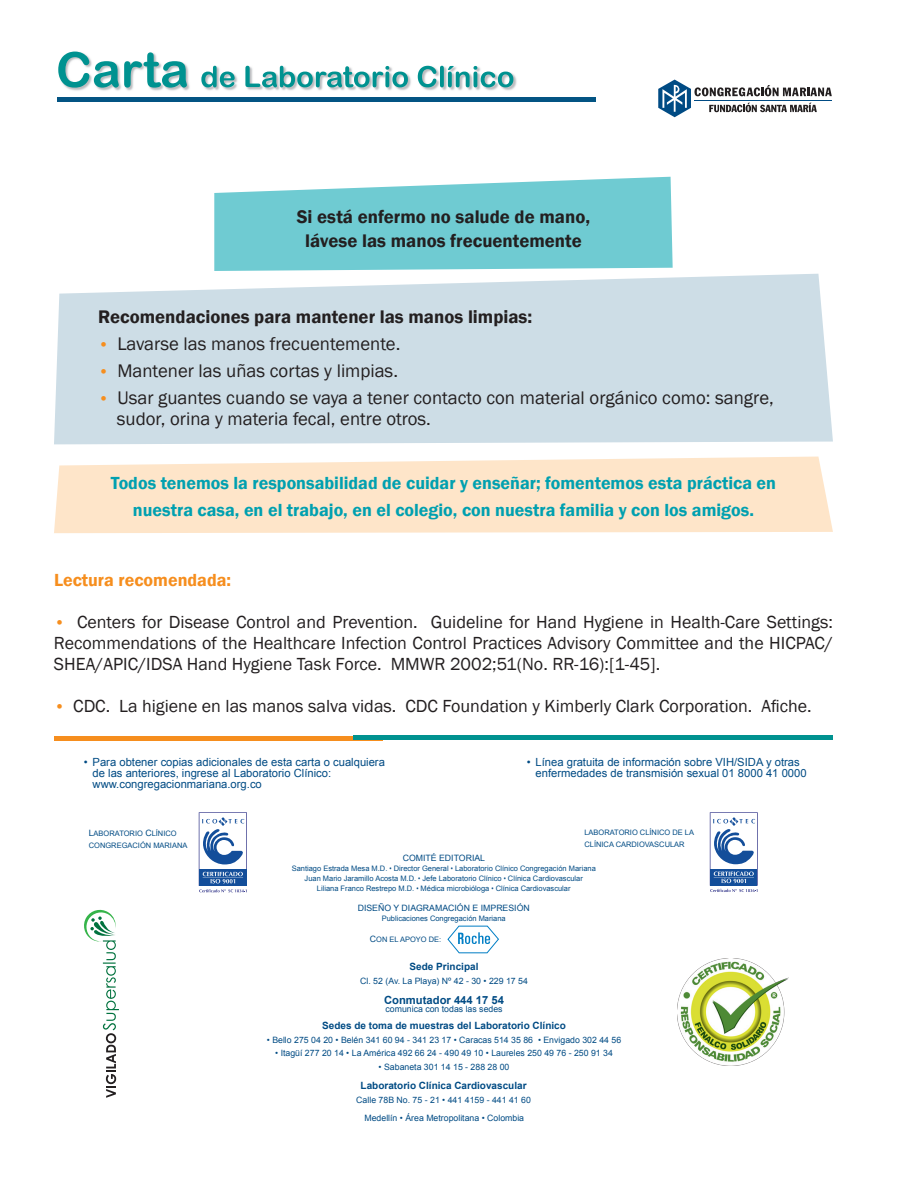
<style>
.page{position:relative;width:918px;height:1188px;background:#fff}
.page>*{position:absolute;margin:0;border:0;box-sizing:border-box;transform-origin:0 0}
.t1{font:18.75px/21px "Franklin Gothic";color:#231f20}
.t2{font:600 18.75px/24.2px "Franklin Gothic";color:#231f20;text-align:center}
.t3{font:18px/21px "Franklin Gothic";color:#231f20;text-align:justify}
.t4{font:600 18px/27px "Franklin Gothic";color:#00a0b0;text-align:center}
.t5{font:600 18px "Franklin Gothic";color:#f68e1e}
.t6{font:11.25px/11.2px "Arial";color:#004b84}
.t7{font:700 11.25px "Arial";color:#004b84}
.t8{font:700 10.05px "Arial";color:#004b84}
.t9{font:8.7px "Arial";color:#004b84}
.t10{font:7.5px/11.2px "Arial";color:#004b84}
.s1{font-size:16.5px;color:#f68e1e}
.s2{font-size:8.7px}
.s3{font-family:"Arial Narrow"}
</style>
<div class="page">
<svg style="left:54px;top:457px;width:779px;height:76px;background:#fee6cc"></svg>
<svg style="left:658px;top:80px;width:174px;height:37px"></svg>
<img style="left:67px;top:51px;width:450px;height:40px">
<svg style="left:58px;top:52px;width:129px;height:36px"></svg>
<svg style="left:201px;top:66px;width:312px;height:21px"></svg>
<hr style="left:54px;top:736px;width:329px;height:4px;background:#f68e1e">
<hr style="left:354px;top:736px;width:479px;height:4px;background:#009290">
<div style="left:57px;top:97px;width:539px;height:5px;background:#035483"></div>
<svg style="left:84px;top:909px;width:35px;height:189px"></svg>
<svg style="left:447px;top:925px;width:52px;height:29px"></svg>
<svg style="left:710px;top:812px;width:48px;height:80px"></svg>
<svg style="left:199px;top:812px;width:48px;height:80px"></svg>
<img style="left:677px;top:959px;width:111px;height:106px">
<svg style="left:214px;top:177px;width:459px;height:94px;background:#7dd0d6"></svg>
<svg style="left:54px;top:274px;width:779px;height:170px;background:#d0dfe7"></svg>
<h1 class="t2" style="left:297px;top:205px;width:295px">Si está enfermo no salude de mano, lávese las manos frecuentemente</h1>
<h1 class="t2" style="left:98px;top:305px;width:436px">Recomendaciones para mantener las manos limpias:</h1>
<h1 class="t1" style="left:98px;top:334px;width:304px"><span class="s1">•</span> Lavarse las manos frecuentemente.</h1>
<h1 class="t1" style="left:98px;top:361px;width:301px"><span class="s1">•</span> Mantener las uñas cortas y limpias.</h1>
<h1 class="t1" style="left:117px;top:388px;width:658px;text-indent:-19px"><span class="s1">•</span> Usar guantes cuando se vaya a tener contacto con material orgánico como: sangre, sudor, orina y materia fecal, entre otros.</h1>
<h2 class="t4" style="left:111px;top:470px;width:667px">Todos tenemos la responsabilidad de cuidar y enseñar; fomentemos esta práctica en nuestra casa, en el trabajo, en el colegio, con nuestra familia y con los amigos.</h2>
<h2 class="t5" style="left:54px;top:569px;width:179px">Lectura recomendada:</h2>
<p class="t3" style="left:54px;top:612px;width:780px"><span class="s1">•</span> Centers for Disease Control and Prevention. Guideline for Hand Hygiene in Health-Care Settings:<br>Recommendations of the Healthcare Infection Control Practices Advisory Committee and the HICPAC/ SHEA/APIC/IDSA Hand Hygiene Task Force. MMWR 2002;51(No. RR-16):[1-45].</p>
<h2 class="t3" style="left:54px;top:696px;width:759px"><span class="s1">•</span> CDC. La higiene en las manos salva vidas. CDC Foundation y Kimberly Clark Corporation. Afiche.</h2>
<h3 class="t6" style="left:93px;top:756px;width:294px;text-indent:-9px">• Para obtener copias adicionales de esta carta o cualquiera de las anteriores, ingrese al Laboratorio Clínico: www.congregacionmariana.org.co</h3>
<h3 class="t6" style="left:536px;top:756px;width:273px;text-indent:-9px">• Línea gratuita de información sobre VIH/SIDA y otras enfermedades de transmisión sexual 01 8000 41 0000</h3>
<p class="t10" style="left:89px;top:828px;width:100px"><span class="s2">L</span>ABORATORIO <span class="s2">C</span>LÍNICO<br>CONGREGACIÓN MARIANA</p>
<p class="t10" style="left:584px;top:827px;width:111px">LABORATORIO CLÍNICO DE LA<br>CLÍNICA CARDIOVASCULAR</p>
<p class="t9" style="left:403px;top:853px;width:84px">COMITÉ EDITORIAL</p>
<p class="t10" style="left:292px;top:863px;width:306px;line-height:10.1px;text-align:center">Santiago Estrada Mesa M.D. <span class="s3">•</span> Director General <span class="s3">•</span> Laboratorio Clínico Congregación Mariana<br>Juan Mario Jaramillo Acosta M.D. <span class="s3">•</span> Jefe Laboratorio Clínico <span class="s3">•</span> Clínica Cardiovascular<br>Liliana Franco Restrepo M.D. <span class="s3">•</span> Médica microbióloga <span class="s3">•</span> Clínica Cardiovascular</p>
<p class="t9" style="left:358px;top:903px;width:174px">DISEÑO Y DIAGRAMACIÓN E IMPRESIÓN</p>
<p class="t10" style="left:382px;top:913px;width:126px">Publicaciones Congregación Mariana</p>
<p class="t10" style="left:370px;top:934px;width:73px"><span class="s2">C</span>ON EL APOYO DE:</p>
<h3 class="t8" style="left:410px;top:961px;width:70px">Sede Principal</h3>
<p class="t9" style="left:360px;top:976px;width:169px">Cl. 52 (Av. La Playa) Nº 42 - 30 • 229 17 54</p>
<h3 class="t7" style="left:384px;top:993px;width:121px">Conmutador 444 17 54</h3>
<p class="t9" style="left:386px;top:1004px;width:119px">comunica con todas las sedes</p>
<h3 class="t8" style="left:322px;top:1020px;width:245px">Sedes de toma de muestras del Laboratorio Clínico</h3>
<p class="t9" style="left:267px;top:1035px;width:356px">• Bello 275 04 20 • Belén 341 60 94 - 341 23 17 • Caracas 514 35 86 • Envigado 302 44 56</p>
<p class="t9" style="left:275px;top:1048px;width:339px">• Itagüí 277 20 14 • La América 492 66 24 - 490 49 10 • Laureles 250 49 76 - 250 91 34</p>
<p class="t9" style="left:379px;top:1062px;width:132px">• Sabaneta 301 14 15 - 288 28 00</p>
<h3 class="t8" style="left:361px;top:1080px;width:168px">Laboratorio Clínica Cardiovascular</h3>
<p class="t9" style="left:356px;top:1095px;width:176px">Calle 78B No. 75 - 21 • 441 4159 - 441 41 60</p>
<p class="t9" style="left:364px;top:1113px;width:161px">Medellín • Área Metropolitana • Colombia</p>
</div>
